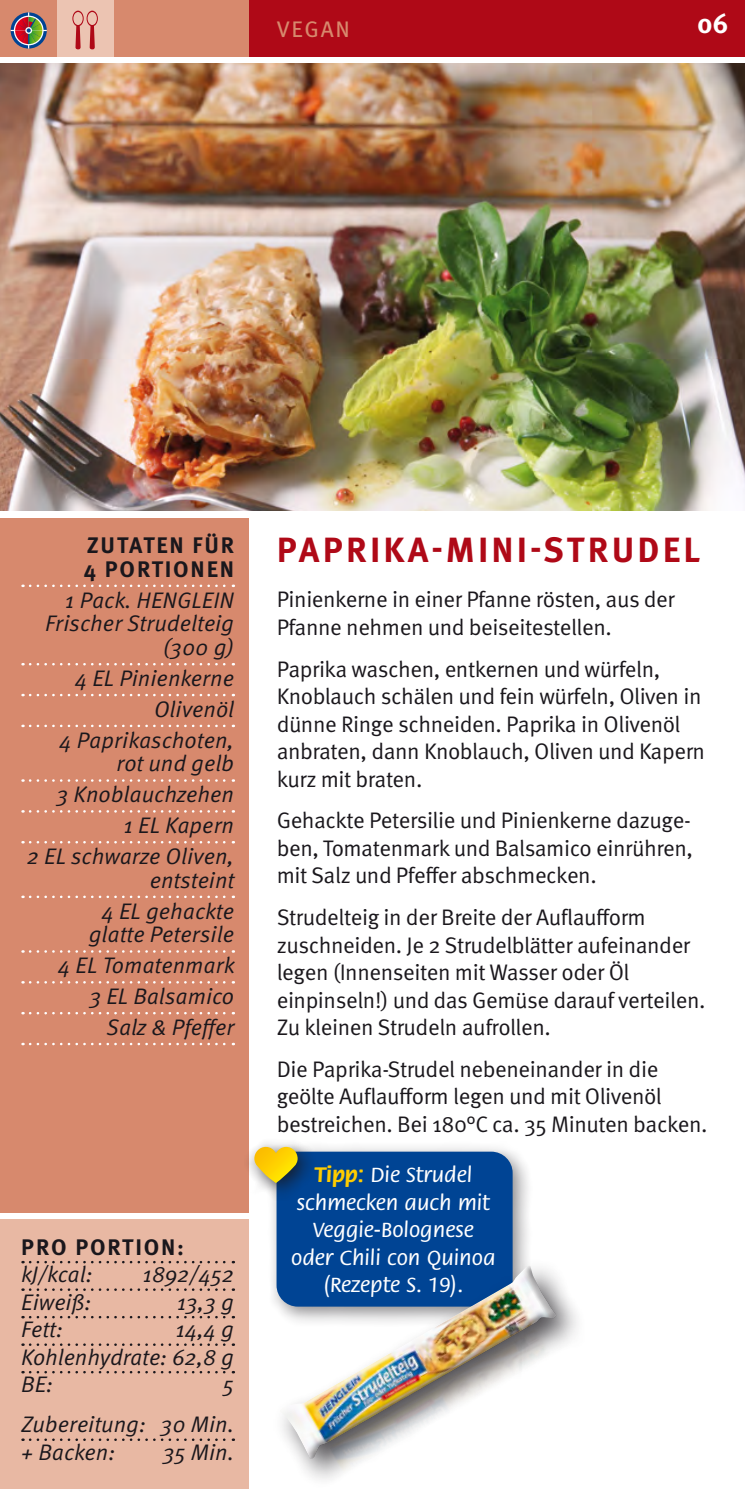
<style>
.page{position:relative;width:745px;height:1489px;background:#fff}
.page>*{position:absolute;margin:0;border:0;box-sizing:border-box;transform-origin:0 0}
.Headline{font:700 35px "Meta Pro";letter-spacing:.09em;color:#af0917}
.t1{font:700 27.5px "Meta Pro";color:#fff}
.Fliesstext{font:22.5px/27.5px "Meta Pro Norm";letter-spacing:-.02em;color:#1a171c}
.Zutaten{font:22.5px/23.8px "Meta Pro Norm Ita";color:#1a171c;text-align:right}
.Nährwerte{font:22.5px/40px "Meta Pro Norm Ita";letter-spacing:-.005em;color:#1a171c;text-align:right}
.Tipp_Box{font:500 22.5px/27.5px "Flora Std";color:#fff;text-align:center}
.Zutaten-2{font:700 22.5px/23.8px "Meta Pro";letter-spacing:.08em;color:#1a171c}
.Nährwerte-2{font:700 22.5px "Meta Pro";letter-spacing:.08em;color:#1a171c}
.Headline-2{font:22.5px "Meta Pro";letter-spacing:.08em;color:#d7896d}
.s1{font-weight:700;color:#fecc00}
</style>
<div class="page">
<div style="left:0;top:517px;width:248px;height:695px;background:#d7896d"></div>
<div style="left:0;top:0;width:744px;height:57px;background:#af0917"></div>
<div style="left:0;top:0;width:248px;height:57px;background:#d7896d"></div>
<div style="left:57px;top:0;width:56px;height:57px;background:#ecc4b2"></div>
<div style="left:0;top:1219px;width:248px;height:269px;background:#e8b8a3"></div>
<img style="left:0;top:64px;width:744px;height:446px">
<svg style="left:30px;top:584px;width:204px;height:3px"></svg>
<svg style="left:30px;top:663px;width:204px;height:2px"></svg>
<svg style="left:30px;top:693px;width:204px;height:3px"></svg>
<svg style="left:30px;top:724px;width:204px;height:3px"></svg>
<svg style="left:30px;top:779px;width:204px;height:2px"></svg>
<svg style="left:30px;top:810px;width:204px;height:2px"></svg>
<svg style="left:30px;top:841px;width:204px;height:2px"></svg>
<svg style="left:30px;top:895px;width:204px;height:3px"></svg>
<svg style="left:30px;top:950px;width:204px;height:2px"></svg>
<svg style="left:30px;top:981px;width:204px;height:2px"></svg>
<svg style="left:30px;top:1012px;width:204px;height:2px"></svg>
<svg style="left:30px;top:1042px;width:204px;height:3px"></svg>
<div style="left:266px;top:1140px;width:266px;height:186px;background:#1a171c;opacity:.5"></div>
<div style="left:276px;top:1151px;width:236px;height:155px;background:#004494;border-radius:21px"></div>
<div style="left:244px;top:1137px;width:73px;height:64px;background:#1a171c;opacity:.8"></div>
<svg style="left:254px;top:1146px;width:43px;height:36px;background:#dabf35"></svg>
<svg style="left:266px;top:1252px;width:266px;height:216px"></svg>
<img style="left:272px;top:1255px;width:298px;height:212px">
<svg style="left:30px;top:1260px;width:204px;height:3px"></svg>
<svg style="left:30px;top:1288px;width:204px;height:2px"></svg>
<svg style="left:30px;top:1315px;width:204px;height:3px"></svg>
<svg style="left:30px;top:1343px;width:204px;height:2px"></svg>
<svg style="left:30px;top:1371px;width:204px;height:2px"></svg>
<svg style="left:30px;top:1438px;width:204px;height:2px"></svg>
<svg style="left:72px;top:11px;width:26px;height:38px"></svg>
<svg style="left:11px;top:12px;width:36px;height:37px"></svg>
<hr style="left:28px;top:12px;width:1px;height:37px;background:#fff">
<hr style="left:11px;top:30px;width:36px;height:1px;background:#fff">
<div style="left:14px;top:16px;width:30px;height:29px;border:1px solid #fff;border-radius:50%"></div>
<svg style="left:14px;top:16px;width:29px;height:29px"></svg>
<p class="Headline-2" style="left:276px;top:12px;width:75px">VEGAN</p>
<p class="t1" style="left:696px;top:2px;width:33px">06</p>
<p class="Zutaten-2" style="left:84px;top:532px;width:151px">ZUTATEN FÜR<br>4 PORTIONEN</p>
<p class="Zutaten" style="left:45px;top:586px;width:190px">1 Pack. HENGLEIN<br>Frischer Strudelteig (300 g)</p>
<p class="Zutaten" style="left:75px;top:665px;width:160px">4 EL Pinienkerne</p>
<p class="Zutaten" style="left:154px;top:695px;width:81px">Olivenöl</p>
<p class="Zutaten" style="left:59px;top:726px;width:176px">4 Paprikaschoten, rot und gelb</p>
<p class="Zutaten" style="left:57px;top:781px;width:179px">3 Knoblauchzehen</p>
<p class="Zutaten" style="left:123px;top:812px;width:112px">1 EL Kapern</p>
<p class="Zutaten" style="left:27px;top:842px;width:209px">2 EL schwarze Oliven, entsteint</p>
<p class="Zutaten" style="left:89px;top:897px;width:147px;text-align:center">4 EL gehackte glatte Petersile</p>
<p class="Zutaten" style="left:58px;top:952px;width:177px">4 EL Tomatenmark</p>
<p class="Zutaten" style="left:89px;top:982px;width:146px">3 EL Balsamico</p>
<p class="Zutaten" style="left:106px;top:1013px;width:129px">Salz &amp; Pfeffer</p>
<p class="Nährwerte-2" style="left:21px;top:1228px;width:164px">PRO PORTION:</p>
<p class="Nährwerte" style="left:21px;top:1252px;width:73px">kJ/kcal:</p>
<p class="Nährwerte" style="left:142px;top:1252px;width:93px">1892/452</p>
<p class="Nährwerte" style="left:21px;top:1280px;width:72px">Eiweiß:</p>
<p class="Nährwerte" style="left:177px;top:1280px;width:59px">13,3 g</p>
<p class="Nährwerte" style="left:21px;top:1307px;width:43px">Fett:</p>
<p class="Nährwerte" style="left:175px;top:1307px;width:60px">14,4 g</p>
<p class="Nährwerte" style="left:21px;top:1335px;width:214px">Kohlenhydrate: 62,8 g</p>
<p class="Nährwerte" style="left:21px;top:1362px;width:33px">BE:</p>
<p class="Nährwerte" style="left:21px;top:1362px;width:214px">5<br>Zubereitung: 30 Min.</p>
<p class="Nährwerte" style="left:21px;top:1430px;width:95px">+ Backen:</p>
<p class="Nährwerte" style="left:163px;top:1430px;width:73px">35 Min.</p>
<p class="Headline" style="left:277px;top:523px;width:424px">PAPRIKA-MINI-STRUDEL</p>
<p class="Fliesstext" style="left:276px;top:584px;width:399px">Pinienkerne in einer Pfanne rösten, aus der<br>Pfanne nehmen und beiseitestellen.</p>
<p class="Fliesstext" style="left:276px;top:653px;width:429px">Paprika waschen, entkernen und würfeln, Knoblauch schälen und fein würfeln, Oliven in dünne Ringe schneiden. Paprika in Olivenöl anbraten, dann Knoblauch, Oliven und Kapern kurz mit braten.</p>
<p class="Fliesstext" style="left:276px;top:805px;width:417px;text-align:justify">Gehackte Petersilie und Pinienkerne dazuge&shy;ben, Tomatenmark und Balsamico einrühren, mit Salz und Pfeffer abschmecken.</p>
<p class="Fliesstext" style="left:276px;top:902px;width:430px">Strudelteig in der Breite der Auflaufform zuschneiden. Je 2 Strudelblätter aufeinander legen (Innenseiten mit Wasser oder Öl einpinseln!) und das Gemüse darauf verteilen.<br>Zu kleinen Strudeln aufrollen.</p>
<p class="Fliesstext" style="left:276px;top:1053px;width:432px">Die Paprika-Strudel nebeneinander in die geölte Auflaufform legen und mit Olivenöl bestreichen. Bei 180°C ca. 35 Minuten backen.</p>
<p class="Tipp_Box" style="left:291px;top:1161px;width:206px"><span class="s1">Tipp:</span> Die Strudel schmecken auch mit<br>Veggie-Bolognese oder Chili con Quinoa (Rezepte S. 19).</p>
</div>
